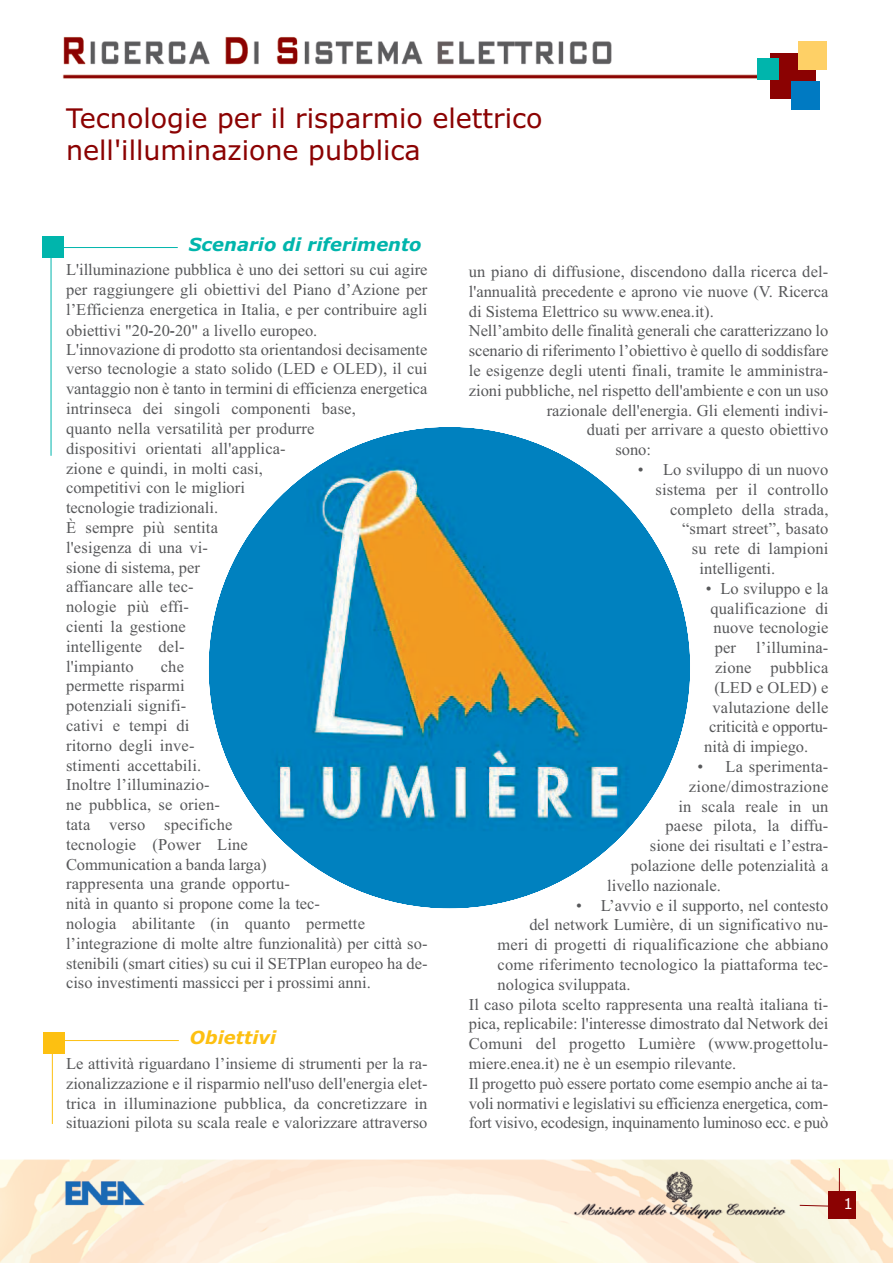
<style>
.page{position:relative;width:893px;height:1263px;background:#fff}
.page>*{position:absolute;margin:0;border:0;box-sizing:border-box;transform-origin:0 0}
.t1{font:27px/32.4px "Verdana";color:#8b0202}
.t2{font:italic 700 18px "Verdana";color:#00b5ac}
.t3{font:italic 700 18px "Verdana";color:#fdc011}
.t4{font:16.5px/19.8px "Times New Roman";color:#57585a;text-align:justify}
.t5{font:16.5px "Times New Roman";letter-spacing:.02em;color:#57585a}
.t6{font:15px "Verdana";color:#fff}
.s1{font-family:"Calibri";font-weight:700}
</style>
<div class="page">
<img style="left:1px;top:37px;width:892px;height:1226px">
<div style="left:771px;top:54px;width:45px;height:45px;background:#8b0202"></div>
<div style="left:758px;top:58px;width:21px;height:21px;background:#00b5ac"></div>
<div style="left:791px;top:81px;width:28px;height:28px;background:#007ac2"></div>
<div style="left:798px;top:41px;width:29px;height:29px;background:#fed066"></div>
<div style="left:42px;top:236px;width:21px;height:21px;background:#00b5ac"></div>
<hr style="left:51px;top:252px;width:1px;height:204px;background:#00b5ac">
<hr style="left:51px;top:247px;width:127px;height:1px;background:#00b5ac">
<div style="left:829px;top:1191px;width:27px;height:27px;background:#8b0202"></div>
<hr style="left:839px;top:1168px;width:1px;height:30px;background:#8b0202">
<svg style="left:799px;top:1205px;width:30px;height:1px"></svg>
<img style="left:208px;top:427px;width:482px;height:482px;border-radius:50%">
<div style="left:43px;top:1032px;width:21px;height:21px;background:#fdc011"></div>
<hr style="left:52px;top:1043px;width:1px;height:81px;background:#fdc011">
<hr style="left:52px;top:1040px;width:127px;height:1px;background:#fdc011">
<h1 class="t1" style="left:66px;top:102px;width:478px">Tecnologie per il risparmio elettrico nell'illuminazione pubblica</h1>
<p class="t2" style="left:189px;top:235px;width:234px">Scenario di riferimento</p>
<p class="t4" style="left:66px;top:260px;width:363px">L'illuminazione pubblica è uno dei settori su cui agire per raggiungere gli obiettivi del Piano d’Azione per l’Efficienza energetica in Italia, e per contribuire agli obiettivi "20<span class="s1">-</span>20<span class="s1">-</span>20" a livello europeo.</p>
<p class="t4" style="left:66px;top:339px;width:363px;text-align:left">L'innovazione di prodotto sta orientandosi decisamente verso tecnologie a stato solido (LED e OLED), il cui vantaggio non è tanto in termini di efficienza energetica intrinseca dei singoli componenti base,<br>quanto nella versatilità per produrre<br>dispositivi orientati all'applica-<br>zione e quindi, in molti casi,<br>competitivi con le migliori<br>tecnologie tradizionali.<br>È sempre più sentita<br>l'esigenza di una vi-<br>sione di sistema, per<br>affiancare alle tec-<br>nologie più effi-<br>cienti la gestione<br>intelligente del-<br>l'impianto</p>
<p class="t4" style="left:66px;top:656px;width:363px;text-align:left;text-indent:95px">che<br>permette risparmi<br>potenziali signifi-<br>cativi e tempi di<br>ritorno degli inve-<br>stimenti accettabili.<br>Inoltre l’illuminazio-<br>ne pubblica, se orien-<br>tata verso specifiche<br>tecnologie (Power Line<br>Communication a banda larga)<br>rappresenta una grande opportu-<br>nità in quanto si propone come la tec-<br>nologia abilitante (in quanto permette l’integrazione di molte altre funzionalità) per città so&shy;stenibili (smart cities) su cui il SETPlan europeo ha de&shy;ciso investimenti massicci per i prossimi anni.</p>
<p class="t3" style="left:190px;top:1028px;width:88px">Obiettivi</p>
<p class="t4" style="left:66px;top:1053px;width:363px">Le attività riguardano l’insieme di strumenti per la ra&shy;zionalizzazione e il risparmio nell'uso dell'energia elet&shy;trica in illuminazione pubblica, da concretizzare in situazioni pilota su scala reale e valorizzare attraverso</p>
<p class="t4" style="left:469px;top:261px;width:361px">un piano di diffusione, discendono dalla ricerca del-</p>
<p class="t4" style="left:469px;top:281px;width:361px">l'annualità precedente e aprono vie nuove (V. Ricerca</p>
<p class="t4" style="left:469px;top:301px;width:246px">di Sistema Elettrico su www.enea.it).</p>
<p class="t4" style="left:469px;top:321px;width:361px">Nell’ambito delle finalità generali che caratterizzano lo</p>
<p class="t4" style="left:469px;top:341px;width:361px">scenario di riferimento l’obiettivo è quello di soddisfare</p>
<p class="t4" style="left:469px;top:360px;width:361px">le esigenze degli utenti finali, tramite le amministra-</p>
<p class="t4" style="left:469px;top:380px;width:361px">zioni pubbliche, nel rispetto dell'ambiente e con un uso</p>
<p class="t4" style="left:547px;top:400px;width:283px">razionale dell'energia. Gli elementi indivi-</p>
<p class="t4" style="left:587px;top:420px;width:243px">duati per arrivare a questo obiettivo</p>
<p class="t4" style="left:615px;top:440px;width:37px">sono:</p>
<p class="t4" style="left:638px;top:459px;width:192px">• Lo sviluppo di un nuovo</p>
<p class="t4" style="left:655px;top:479px;width:174px">sistema per il controllo</p>
<p class="t4" style="left:670px;top:499px;width:160px">completo della strada,</p>
<p class="t4" style="left:682px;top:519px;width:148px">“smart street”, basato</p>
<p class="t4" style="left:692px;top:539px;width:138px">su rete di lampioni</p>
<p class="t4" style="left:700px;top:558px;width:77px">intelligenti.</p>
<p class="t4" style="left:706px;top:578px;width:124px">• Lo sviluppo e la</p>
<p class="t4" style="left:710px;top:598px;width:119px">qualificazione di</p>
<p class="t4" style="left:713px;top:618px;width:117px">nuove tecnologie</p>
<p class="t4" style="left:715px;top:638px;width:115px">per l’illumina-</p>
<p class="t4" style="left:715px;top:657px;width:115px">zione pubblica</p>
<p class="t4" style="left:714px;top:677px;width:116px">(LED e OLED) e</p>
<p class="t4" style="left:712px;top:697px;width:117px">valutazione delle</p>
<p class="t4" style="left:709px;top:717px;width:120px">criticità e opportu-</p>
<p class="t4" style="left:704px;top:737px;width:106px">nità di impiego.</p>
<p class="t4" style="left:697px;top:756px;width:133px">• La sperimenta-</p>
<p class="t5" style="left:689px;top:776px;width:141px">zione/dimostrazione</p>
<p class="t4" style="left:678px;top:796px;width:152px">in scala reale in un</p>
<p class="t4" style="left:665px;top:816px;width:164px">paese pilota, la diffu-</p>
<p class="t4" style="left:650px;top:836px;width:180px">sione dei risultati e l’estra-</p>
<p class="t4" style="left:631px;top:855px;width:199px">polazione delle potenzialità a</p>
<p class="t4" style="left:607px;top:875px;width:115px">livello nazionale.</p>
<p class="t4" style="left:576px;top:895px;width:254px">• L’avvio e il supporto, nel contesto</p>
<p class="t4" style="left:529px;top:915px;width:301px">del network Lumière, di un significativo nu-</p>
<p class="t4" style="left:498px;top:935px;width:332px">meri di progetti di riqualificazione che abbiano</p>
<p class="t4" style="left:498px;top:954px;width:332px">come riferimento tecnologico la piattaforma tec-</p>
<p class="t4" style="left:498px;top:974px;width:134px">nologica sviluppata.</p>
<p class="t4" style="left:469px;top:994px;width:361px">Il caso pilota scelto rappresenta una realtà italiana ti-</p>
<p class="t4" style="left:469px;top:1014px;width:361px">pica, replicabile: l'interesse dimostrato dal Network dei</p>
<p class="t4" style="left:469px;top:1034px;width:361px">Comuni del progetto Lumière (www.progettolu-</p>
<p class="t4" style="left:469px;top:1053px;width:269px">miere.enea.it) ne è un esempio rilevante.</p>
<p class="t4" style="left:469px;top:1073px;width:361px">Il progetto può essere portato come esempio anche ai ta-</p>
<p class="t4" style="left:469px;top:1093px;width:361px">voli normativi e legislativi su efficienza energetica, com-</p>
<p class="t4" style="left:469px;top:1113px;width:361px">fort visivo, ecodesign, inquinamento luminoso ecc. e può</p>
<p class="t6" style="left:843px;top:1195px;width:11px">1</p>
</div>
